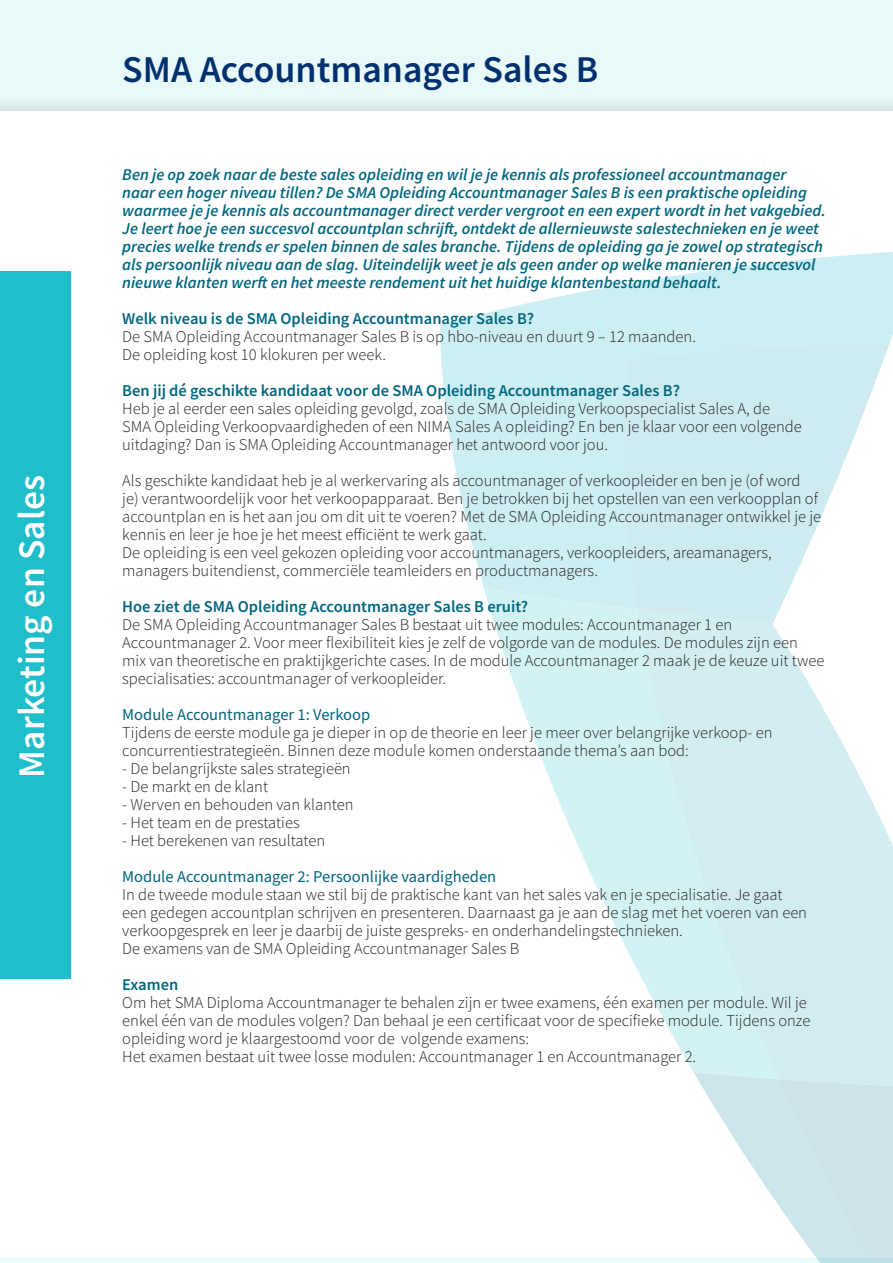
<style>
.page{position:relative;width:893px;height:1263px;background:#e9f8f9}
.page>*{position:absolute;margin:0;border:0;box-sizing:border-box;transform-origin:0 0}
.Opleidingskop{font:600 37.8px "Source Sans Pro";color:#00306d}
.t1{font:600 37.5px "Source Sans Pro";color:#fff}
.basistekst{font:300 16.5px/18px "Source Sans Pro";color:#231f20}
.begin_alinea{font:italic 600 16.5px/18px "Source Sans Pro";color:#006680}
.kop{font:600 16.5px "Source Sans Pro";color:#006680}
.kop-2{font:16.5px "Source Sans Pro";color:#006680}
</style>
<div class="page">
<div style="left:0;top:112px;width:893px;height:1146px;background:#fff"></div>
<svg style="left:440px;top:262px;width:332px;height:326px;background:#d3eff2"></svg>
<svg style="left:484px;top:588px;width:288px;height:485px;fill:#d3f2f4"></svg>
<svg style="left:694px;top:1072px;width:78px;height:124px"></svg>
<svg style="left:772px;top:252px;width:121px;height:1011px;fill:#d2eef1"></svg>
<div style="left:0;top:271px;width:71px;height:707px;background:#1fbeca"></div>
<h2 class="t1" style="left:7px;top:777px;width:304px;rotate:-90deg">Marketing en Sales</h2>
<p class="Opleidingskop" style="left:122px;top:45px;width:478px">SMA Accountmanager Sales B</p>
<p class="begin_alinea" style="left:122px;top:165px;width:705px">Ben je op zoek naar de beste sales opleiding en wil je je kennis als professioneel accountmanager<br>naar een hoger niveau tillen? De SMA Opleiding Accountmanager Sales B is een praktische opleiding waarmee je je kennis als accountmanager direct verder vergroot en een expert wordt in het vakgebied.<br>Je leert hoe je een succesvol accountplan schrijft, ontdekt de allernieuwste salestechnieken en je weet precies welke trends er spelen binnen de sales branche. Tijdens de opleiding ga je zowel op strategisch als persoonlijk niveau aan de slag. Uiteindelijk weet je als geen ander op welke manieren je succesvol nieuwe klanten werft en het meeste rendement uit het huidige klantenbestand behaalt.</p>
<p class="kop" style="left:122px;top:308px;width:413px">Welk niveau is de SMA Opleiding Accountmanager Sales B?</p>
<p class="basistekst" style="left:122px;top:328px;width:575px">De SMA Opleiding Accountmanager Sales B is op hbo-niveau en duurt 9 – 12 maanden.</p>
<p class="basistekst" style="left:122px;top:346px;width:265px">De opleiding kost 10 klokuren per week.</p>
<p class="kop" style="left:122px;top:380px;width:559px">Ben jij dé geschikte kandidaat voor de SMA Opleiding Accountmanager Sales B?</p>
<p class="basistekst" style="left:122px;top:400px;width:681px">Heb je al eerder een sales opleiding gevolgd, zoals de SMA Opleiding Verkoopspecialist Sales A, de<br>SMA Opleiding Verkoopvaardigheden of een NIMA Sales A opleiding? En ben je klaar voor een volgende uitdaging? Dan is SMA Opleiding Accountmanager het antwoord voor jou.</p>
<p class="basistekst" style="left:122px;top:472px;width:700px">Als geschikte kandidaat heb je al werkervaring als accountmanager of verkoopleider en ben je (of word<br>je) verantwoordelijk voor het verkoopapparaat. Ben je betrokken bij het opstellen van een verkoopplan of accountplan en is het aan jou om dit uit te voeren? Met de SMA Opleiding Accountmanager ontwikkel je je kennis en leer je hoe je het meest efficiënt te werk gaat.</p>
<p class="basistekst" style="left:122px;top:544px;width:651px">De opleiding is een veel gekozen opleiding voor accountmanagers, verkoopleiders, areamanagers, managers buitendienst, commerciële teamleiders en productmanagers.</p>
<p class="kop" style="left:122px;top:596px;width:407px">Hoe ziet de SMA Opleiding Accountmanager Sales B eruit?</p>
<p class="basistekst" style="left:122px;top:616px;width:704px">De SMA Opleiding Accountmanager Sales B bestaat uit twee modules: Accountmanager 1 en Accountmanager 2. Voor meer flexibiliteit kies je zelf de volgorde van de modules. De modules zijn een mix van theoretische en praktijkgerichte cases. In de module Accountmanager 2 maak je de keuze uit twee specialisaties: accountmanager of verkoopleider.</p>
<p class="kop-2" style="left:122px;top:704px;width:250px">Module Accountmanager 1: Verkoop</p>
<p class="basistekst" style="left:122px;top:724px;width:652px">Tijdens de eerste module ga je dieper in op de theorie en leer je meer over belangrijke verkoop- en concurrentiestrategieën. Binnen deze module komen onderstaande thema’s aan bod:</p>
<p class="basistekst" style="left:122px;top:760px;width:230px">- De belangrijkste sales strategieën</p>
<p class="basistekst" style="left:122px;top:778px;width:147px">- De markt en de klant</p>
<p class="basistekst" style="left:122px;top:796px;width:233px">- Werven en behouden van klanten</p>
<p class="basistekst" style="left:122px;top:814px;width:179px">- Het team en de prestaties</p>
<p class="basistekst" style="left:122px;top:832px;width:205px">- Het berekenen van resultaten</p>
<p class="kop-2" style="left:122px;top:866px;width:375px">Module Accountmanager 2: Persoonlijke vaardigheden</p>
<p class="basistekst" style="left:122px;top:886px;width:686px">In de tweede module staan we stil bij de praktische kant van het sales vak en je specialisatie. Je gaat een gedegen accountplan schrijven en presenteren. Daarnaast ga je aan de slag met het voeren van een verkoopgesprek en leer je daarbij de juiste gespreks- en onderhandelingstechnieken.</p>
<p class="basistekst" style="left:122px;top:940px;width:398px">De examens van de SMA Opleiding Accountmanager Sales B</p>
<p class="kop" style="left:122px;top:974px;width:58px">Examen</p>
<p class="basistekst" style="left:122px;top:994px;width:690px">Om het SMA Diploma Accountmanager te behalen zijn er twee examens, één examen per module. Wil je enkel één van de modules volgen? Dan behaal je een certificaat voor de specifieke module. Tijdens onze opleiding word je klaargestoomd voor de volgende examens:</p>
<p class="basistekst" style="left:122px;top:1048px;width:575px">Het examen bestaat uit twee losse modulen: Accountmanager 1 en Accountmanager 2.</p>
</div>
